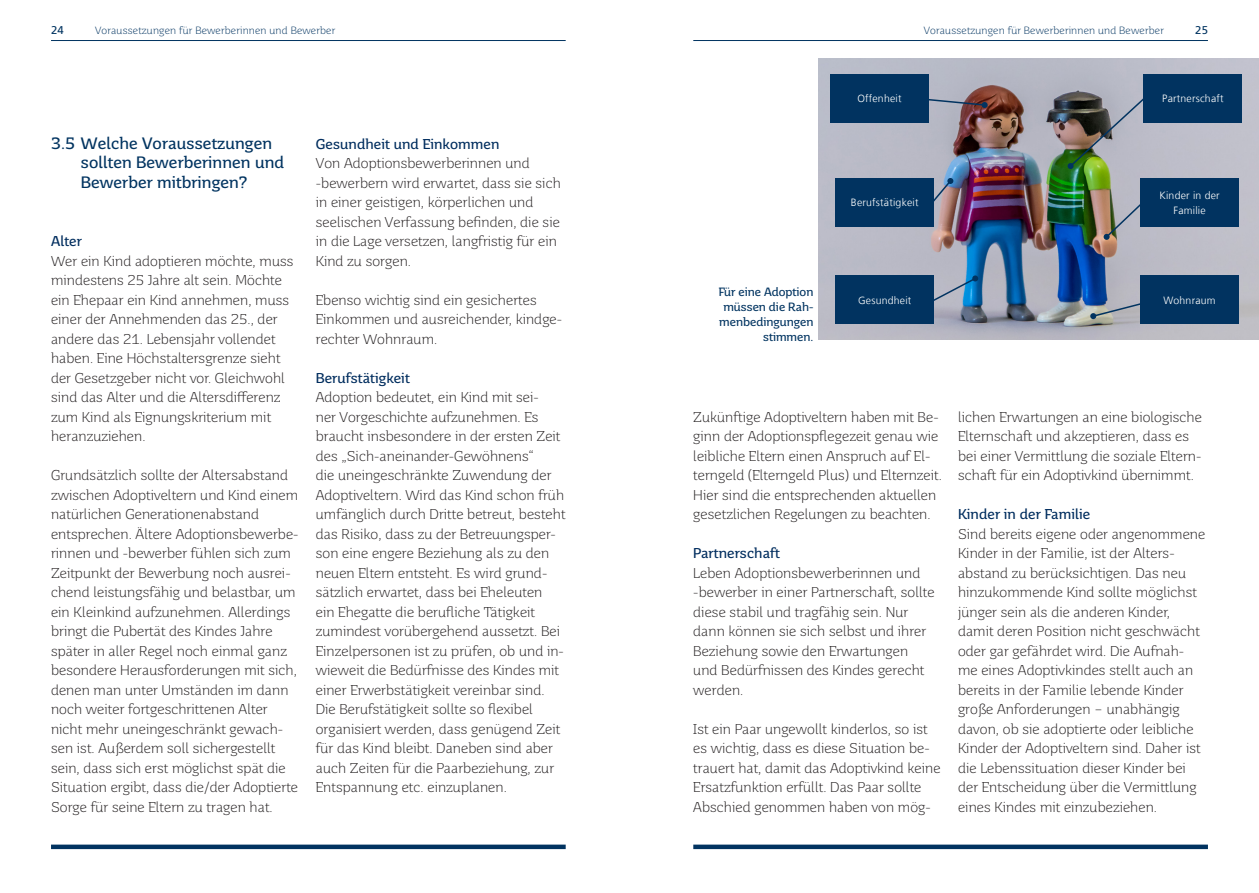
<style>
.page{position:relative;width:1259px;height:893px;background:#fff}
.page>*{position:absolute;margin:0;border:0;box-sizing:border-box;transform-origin:0 0}
.A5_Zwischenheadline{font:16.5px/19.5px "Saar Pro Headline";letter-spacing:.01em;color:#013360}
.A5_Fließtext_SaarPro{font:300 14.25px/19.5px "Saar Pro";letter-spacing:.01em;color:#231f20}
.A5_Fließtext_frutige{font:14.25px "Saar Pro";letter-spacing:.01em;color:#002d5e}
.A5_Bildunterschrift{font:12px/15px "Saar Pro";color:#013360;text-align:right}
.t1{font:11.25px "Frutiger LT Com";color:#013360}
.Kapitelkennung_fruti{font:300 10.5px "Saar Pro";letter-spacing:.02em;color:#013360}
.Kapitelkennung_fruti-2{font:300 10.5px/15px "Frutiger LT Com";letter-spacing:.02em;color:#fff;text-align:center}
</style>
<div class="page">
<hr style="left:51px;top:40px;width:515px;height:1px;background:#013360">
<hr style="left:693px;top:40px;width:515px;height:1px;background:#013360">
<hr style="left:51px;top:845px;width:515px;height:4px;background:#013360">
<hr style="left:693px;top:845px;width:515px;height:4px;background:#013360">
<img style="left:818px;top:59px;width:441px;height:280px">
<div style="left:830px;top:74px;width:98px;height:49px;background:#013360"></div>
<div style="left:1144px;top:74px;width:98px;height:49px;background:#013360"></div>
<div style="left:1140px;top:178px;width:98px;height:49px;background:#013360"></div>
<div style="left:1140px;top:275px;width:98px;height:49px;background:#013360"></div>
<div style="left:836px;top:275px;width:98px;height:49px;background:#013360"></div>
<div style="left:836px;top:178px;width:98px;height:49px;background:#013360"></div>
<svg style="left:928px;top:98px;width:59px;height:10px"></svg>
<img style="left:1067px;top:85px;width:91px;height:84px">
<svg style="left:1103px;top:191px;width:52px;height:49px"></svg>
<svg style="left:934px;top:178px;width:19px;height:30px"></svg>
<svg style="left:934px;top:275px;width:44px;height:30px"></svg>
<svg style="left:1090px;top:299px;width:50px;height:20px"></svg>
<p class="Kapitelkennung_fruti" style="left:95px;top:24px;width:241px">Voraussetzungen für Bewerberinnen und Bewerber</p>
<p class="Kapitelkennung_fruti" style="left:923px;top:24px;width:241px">Voraussetzungen für Bewerberinnen und Bewerber</p>
<p class="t1" style="left:51px;top:23px;width:14px">24</p>
<p class="t1" style="left:1195px;top:23px;width:14px">25</p>
<p class="A5_Zwischenheadline" style="left:81px;top:133px;width:205px;text-indent:-30px">3.5 Welche Voraussetzungen sollten Bewerberinnen und<br>Bewerber mitbringen?</p>
<p class="A5_Fließtext_frutige" style="left:51px;top:233px;width:32px">Alter</p>
<p class="A5_Fließtext_SaarPro" style="left:51px;top:251px;width:244px">Wer ein Kind adoptieren möchte, muss mindestens 25 Jahre alt sein. Möchte ein Ehepaar ein Kind annehmen, muss einer der Annehmenden das 25., der andere das 21. Lebensjahr vollendet haben. Eine Höchstaltersgrenze sieht der Gesetzgeber nicht vor. Gleichwohl sind das Alter und die Altersdifferenz zum Kind als Eignungskriterium mit heranzuziehen.</p>
<p class="A5_Fließtext_SaarPro" style="left:51px;top:465px;width:249px">Grundsätzlich sollte der Altersabstand zwischen Adoptiveltern und Kind einem natürlichen Generationenabstand entsprechen. Ältere Adoptionsbewerbe&shy;rinnen und -bewerber fühlen sich zum Zeitpunkt der Bewerbung noch ausrei&shy;chend leistungsfähig und belastbar, um ein Kleinkind aufzunehmen. Allerdings bringt die Pubertät des Kindes Jahre später in aller Regel noch einmal ganz besondere Herausforderungen mit sich, denen man unter Umständen im dann noch weiter fortgeschrittenen Alter nicht mehr uneingeschränkt gewach&shy;sen ist. Außerdem soll sichergestellt sein, dass sich erst möglichst spät die Situation ergibt, dass die/der Adoptierte Sorge für seine Eltern zu tragen hat.</p>
<p class="A5_Fließtext_frutige" style="left:316px;top:135px;width:185px">Gesundheit und Einkommen</p>
<p class="A5_Fließtext_SaarPro" style="left:316px;top:153px;width:246px">Von Adoptionsbewerberinnen und -bewerbern wird erwartet, dass sie sich in einer geistigen, körperlichen und seelischen Verfassung befinden, die sie in die Lage versetzen, langfristig für ein Kind zu sorgen.</p>
<p class="A5_Fließtext_SaarPro" style="left:316px;top:290px;width:248px">Ebenso wichtig sind ein gesichertes<br>Einkommen und ausreichender, kindge&shy;rechter Wohnraum.</p>
<p class="A5_Fließtext_frutige" style="left:316px;top:369px;width:95px">Berufstätigkeit</p>
<p class="A5_Fließtext_SaarPro" style="left:316px;top:387px;width:251px">Adoption bedeutet, ein Kind mit sei-<br>ner Vorgeschichte aufzunehmen. Es braucht insbesondere in der ersten Zeit des „Sich-aneinander-Gewöhnens“<br>die uneingeschränkte Zuwendung der Adoptiveltern. Wird das Kind schon früh umfänglich durch Dritte betreut, besteht das Risiko, dass zu der Betreuungsper&shy;son eine engere Beziehung als zu den neuen Eltern entsteht. Es wird grund&shy;sätzlich erwartet, dass bei Eheleuten<br>ein Ehegatte die berufliche Tätigkeit zumindest vorübergehend aussetzt. Bei Einzelpersonen ist zu prüfen, ob und in&shy;wieweit die Bedürfnisse des Kindes mit einer Erwerbstätigkeit vereinbar sind.<br>Die Berufstätigkeit sollte so flexibel organisiert werden, dass genügend Zeit für das Kind bleibt. Daneben sind aber auch Zeiten für die Paarbeziehung, zur Entspannung etc. einzuplanen.</p>
<p class="Kapitelkennung_fruti-2" style="left:857px;top:91px;width:46px">Offenheit</p>
<p class="Kapitelkennung_fruti-2" style="left:1162px;top:91px;width:63px">Partnerschaft</p>
<p class="A5_Bildunterschrift" style="left:718px;top:285px;width:96px">Für eine Adoption müssen die Rah&shy;menbedingungen stimmen.</p>
<p class="Kapitelkennung_fruti-2" style="left:851px;top:195px;width:69px">Berufstätigkeit</p>
<p class="Kapitelkennung_fruti-2" style="left:1159px;top:188px;width:62px">Kinder in der<br>Familie</p>
<p class="Kapitelkennung_fruti-2" style="left:858px;top:293px;width:55px">Gesundheit</p>
<p class="Kapitelkennung_fruti-2" style="left:1163px;top:293px;width:54px">Wohnraum</p>
<p class="A5_Fließtext_SaarPro" style="left:693px;top:407px;width:250px">Zukünftige Adoptiveltern haben mit Be&shy;ginn der Adoptionspflegezeit genau wie leibliche Eltern einen Anspruch auf El&shy;terngeld (Elterngeld Plus) und Elternzeit.<br>Hier sind die entsprechenden aktuellen gesetzlichen Regelungen zu beachten.</p>
<p class="A5_Fließtext_frutige" style="left:693px;top:545px;width:88px">Partnerschaft</p>
<p class="A5_Fließtext_SaarPro" style="left:693px;top:563px;width:243px">Leben Adoptionsbewerberinnen und -bewerber in einer Partnerschaft, sollte diese stabil und tragfähig sein. Nur dann können sie sich selbst und ihrer<br>Beziehung sowie den Erwartungen und Bedürfnissen des Kindes gerecht werden.</p>
<p class="A5_Fließtext_SaarPro" style="left:693px;top:719px;width:249px">Ist ein Paar ungewollt kinderlos, so ist es wichtig, dass es diese Situation be&shy;trauert hat, damit das Adoptivkind keine Ersatzfunktion erfüllt. Das Paar sollte Abschied genommen haben von mög-</p>
<p class="A5_Fließtext_SaarPro" style="left:958px;top:407px;width:245px">lichen Erwartungen an eine biologische Elternschaft und akzeptieren, dass es bei einer Vermittlung die soziale Eltern&shy;schaft für ein Adoptivkind übernimmt.</p>
<p class="A5_Fließtext_frutige" style="left:958px;top:506px;width:134px">Kinder in der Familie</p>
<p class="A5_Fließtext_SaarPro" style="left:958px;top:524px;width:249px">Sind bereits eigene oder angenommene Kinder in der Familie, ist der Alters&shy;abstand zu berücksichtigen. Das neu hinzukommende Kind sollte möglichst jünger sein als die anderen Kinder, damit deren Position nicht geschwächt oder gar gefährdet wird. Die Aufnah&shy;me eines Adoptivkindes stellt auch an bereits in der Familie lebende Kinder große Anforderungen – unabhängig davon, ob sie adoptierte oder leibliche Kinder der Adoptiveltern sind. Daher ist die Lebenssituation dieser Kinder bei der Entscheidung über die Vermittlung eines Kindes mit einzubeziehen.</p>
</div>
